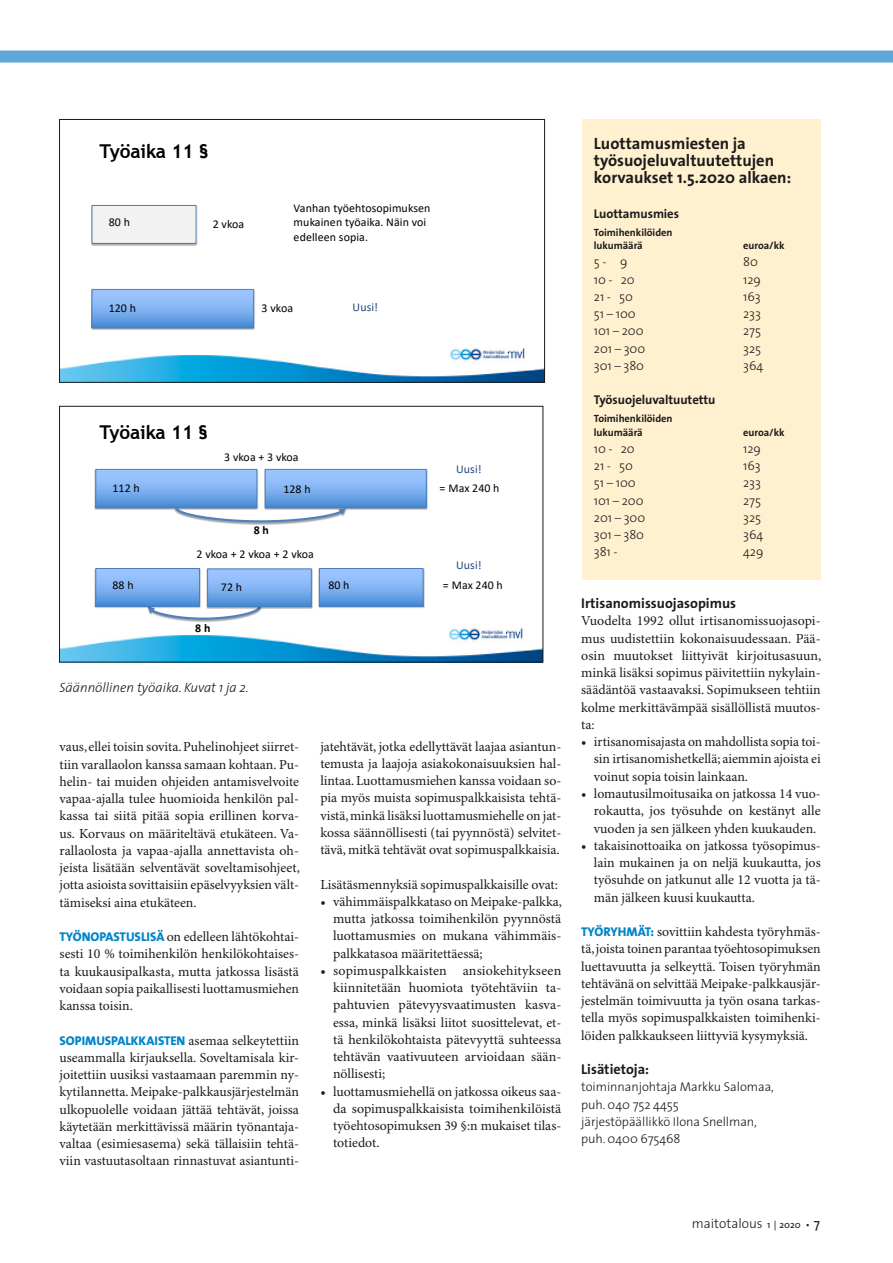
<style>
.page{position:relative;width:893px;height:1263px;background:#fff}
.page>*{position:absolute;margin:0;border:0;box-sizing:border-box;transform-origin:0 0}
.t1{font:700 19.05px "Trebuchet MS";letter-spacing:-.005em;color:#000}
.t2{font:700 16.5px/17.2px "The Sans";color:#1c1b1a}
.t3{font:700 14.25px "The Sans";color:#1c1b1a}
.t4{font:13.8px/17.2px "Minion Pro";color:#1c1b1a;text-align:justify}
.t5{font:italic 300 13.5px "The Sans";color:#1c1b1a}
.t6{font:300 13.5px "The Sans";color:#1c1b1a}
.t7{font:300 12.75px/17.2px "The Sans";letter-spacing:-.005em;color:#1c1b1a}
.t8{font:700 12.75px "The Sans";letter-spacing:-.005em;color:#1c1b1a}
.t9{font:11.85px/14.5px "Calibri";letter-spacing:.005em;color:#000}
.t10{font:11.85px "Calibri";letter-spacing:.01em;color:#1f497d}
.t11{font:700 11.85px "Calibri";color:#000}
.t12{font:700 10.5px/13.5px "The Sans";letter-spacing:-.005em;color:#1c1b1a}
.s1{font-family:"The Sans";font-weight:800;font-size:12.75px;color:#0085c8}
.s2{font-weight:400;font-size:9.75px}
.s3{font-weight:400}
</style>
<div class="page">
<div style="left:582px;top:119px;width:238px;height:461px;background:#fff0d0"></div>
<img style="left:61px;top:355px;width:482px;height:26px">
<img style="left:441px;top:347px;width:92px;height:23px">
<img style="left:91px;top:288px;width:164px;height:42px">
<div style="left:92px;top:289px;width:162px;height:39px;background:linear-gradient(to bottom,#abceff,#4f91d8)"></div>
<div style="left:92px;top:289px;width:162px;height:39px;border:1px solid #4a7ebb"></div>
<img style="left:91px;top:205px;width:107px;height:41px">
<div style="left:92px;top:205px;width:104px;height:38px;background:#f2f2f2"></div>
<div style="left:92px;top:205px;width:104px;height:39px;border:1px solid #4a7ebb"></div>
<div style="left:59px;top:119px;width:486px;height:264px;border:1px solid #1c1b1a"></div>
<svg style="left:148px;top:606px;width:113px;height:14px"></svg>
<img style="left:61px;top:635px;width:480px;height:25px">
<img style="left:439px;top:627px;width:92px;height:22px">
<img style="left:94px;top:468px;width:165px;height:42px">
<div style="left:96px;top:469px;width:161px;height:39px;background:linear-gradient(to bottom,#abceff,#4f90d8)"></div>
<div style="left:96px;top:469px;width:161px;height:39px;border:1px solid #4a7ebb"></div>
<img style="left:264px;top:468px;width:164px;height:42px">
<div style="left:265px;top:469px;width:161px;height:39px;background:linear-gradient(to bottom,#abceff,#4f90d8)"></div>
<div style="left:265px;top:469px;width:161px;height:39px;border:1px solid #4a7ebb"></div>
<img style="left:94px;top:568px;width:107px;height:41px">
<svg style="left:98px;top:570px;width:100px;height:34px;background:#7eb0f0"></svg>
<div style="left:96px;top:568px;width:104px;height:38px;border:1px solid #4a7ebb"></div>
<img style="left:318px;top:568px;width:107px;height:40px">
<svg style="left:321px;top:570px;width:100px;height:34px;background:#7eb0f0"></svg>
<div style="left:319px;top:568px;width:104px;height:38px;border:1px solid #4a7ebb"></div>
<img style="left:206px;top:568px;width:107px;height:41px">
<svg style="left:209px;top:571px;width:100px;height:34px;background:#7cafef"></svg>
<div style="left:207px;top:569px;width:104px;height:38px;border:1px solid #4a7ebb"></div>
<img style="left:174px;top:500px;width:180px;height:25px">
<svg style="left:175px;top:508px;width:171px;height:14px"></svg>
<div style="left:59px;top:406px;width:484px;height:256px;border:1px solid #1c1b1a"></div>
<div style="left:0;top:51px;width:893px;height:12px;background:#60a6d9"></div>
<h1 class="t1" style="left:100px;top:139px;width:110px">Työaika 11 §</h1>
<p class="t9" style="left:109px;top:215px;width:23px">80 h</p>
<p class="t9" style="left:213px;top:217px;width:33px">2 vkoa</p>
<p class="t9" style="left:294px;top:200px;width:138px">Vanhan työehtosopimuksen mukainen työaika. Näin voi edelleen sopia.</p>
<p class="t9" style="left:109px;top:300px;width:29px">120 h</p>
<p class="t9" style="left:262px;top:300px;width:33px">3 vkoa</p>
<p class="t10" style="left:353px;top:299px;width:27px">Uusi!</p>
<h1 class="t1" style="left:99px;top:420px;width:110px">Työaika 11 §</h1>
<p class="t9" style="left:224px;top:449px;width:76px">3 vkoa + 3 vkoa</p>
<p class="t9" style="left:112px;top:480px;width:29px">112 h</p>
<p class="t9" style="left:283px;top:481px;width:29px">128 h</p>
<p class="t11" style="left:254px;top:522px;width:17px">8 h</p>
<p class="t9" style="left:197px;top:547px;width:119px">2 vkoa + 2 vkoa + 2 vkoa</p>
<p class="t9" style="left:113px;top:578px;width:23px">88 h</p>
<p class="t9" style="left:221px;top:580px;width:23px">72 h</p>
<p class="t9" style="left:328px;top:578px;width:23px">80 h</p>
<p class="t11" style="left:195px;top:620px;width:17px">8 h</p>
<p class="t5" style="left:60px;top:676px;width:190px">Säännöllinen työaika. Kuvat 1 ja 2.</p>
<p class="t10" style="left:456px;top:461px;width:27px">Uusi!</p>
<p class="t9" style="left:440px;top:481px;width:61px">= Max 240 h</p>
<p class="t10" style="left:456px;top:557px;width:27px">Uusi!</p>
<p class="t9" style="left:443px;top:578px;width:61px">= Max 240 h</p>
<p class="t4" style="left:60px;top:739px;width:242px">vaus, ellei toisin sovita. Puhelinohjeet siirret&shy;tiin varallaolon kanssa samaan kohtaan. Pu&shy;helin- tai muiden ohjeiden antamisvelvoite vapaa-ajalla tulee huomioida henkilön pal&shy;kassa tai siitä pitää sopia erillinen korva&shy;us. Korvaus on määriteltävä etukäteen. Va&shy;rallaolosta ja vapaa-ajalla annettavista oh&shy;jeista lisätään selventävät soveltamisohjeet, jotta asioista sovittaisiin epäselvyyksien vält&shy;tämiseksi aina etukäteen.</p>
<p class="t4" style="left:60px;top:929px;width:241px"><span class="s1">TYÖNOPASTUSLISÄ</span> on edelleen lähtökohtai&shy;sesti 10 % toimihenkilön henkilökohtaises&shy;ta kuukausipalkasta, mutta jatkossa lisästä voidaan sopia paikallisesti luottamusmiehen kanssa toisin.</p>
<p class="t4" style="left:60px;top:1032px;width:241px"><span class="s1">SOPIMUSPALKKAISTEN</span> asemaa selkeytettiin useammalla kirjauksella. Soveltamisala kir&shy;joitettiin uusiksi vastaamaan paremmin ny&shy;kytilannetta. Meipake-palkkausjärjestelmän ulkopuolelle voidaan jättää tehtävät, joissa käytetään merkittävissä määrin työnantaja&shy;valtaa (esimiesasema) sekä tällaisiin tehtä&shy;viin vastuutasoltaan rinnastuvat asiantunti-</p>
<p class="t4" style="left:320px;top:738px;width:242px">jatehtävät, jotka edellyttävät laajaa asiantun&shy;temusta ja laajoja asiakokonaisuuksien hal&shy;lintaa. Luottamusmiehen kanssa voidaan so&shy;pia myös muista sopimuspalkkaisista tehtä&shy;vistä, minkä lisäksi luottamusmiehelle on jat&shy;kossa säännöllisesti (tai pyynnöstä) selvitet&shy;tävä, mitkä tehtävät ovat sopimuspalkkaisia.</p>
<p class="t4" style="left:320px;top:876px;width:239px">Lisätäsmennyksiä sopimuspalkkaisille ovat:</p>
<p class="t4" style="left:333px;top:893px;width:230px;text-indent:-13px">• vähimmäispalkkataso on Meipake-palkka, mutta jatkossa toimihenkilön pyynnöstä luottamusmies on mukana vähimmäis&shy;palkkatasoa määritettäessä;</p>
<p class="t4" style="left:333px;top:962px;width:230px;text-indent:-13px">• sopimuspalkkaisten ansiokehitykseen kiinnitetään huomiota työtehtäviin ta&shy;pahtuvien pätevyysvaatimusten kasva&shy;essa, minkä lisäksi liitot suosittelevat, et&shy;tä henkilökohtaista pätevyyttä suhteessa tehtävän vaativuuteen arvioidaan sään&shy;nöllisesti;</p>
<p class="t4" style="left:333px;top:1083px;width:230px;text-indent:-13px">• luottamusmiehellä on jatkossa oikeus saa&shy;da sopimuspalkkaisista toimihenkilöistä työehtosopimuksen 39 §:n mukaiset tilas&shy;totiedot.</p>
<p class="t2" style="left:594px;top:134px;width:199px">Luottamusmiesten ja työsuojeluvaltuutettujen korvaukset 1.5.2020 alkaen:</p>
<p class="t8" style="left:594px;top:203px;width:87px">Luottamusmies</p>
<p class="t12" style="left:594px;top:225px;width:80px">Toimihenkilöiden lukumäärä</p>
<p class="t12" style="left:743px;top:239px;width:43px">euroa/kk</p>
<p class="t7" style="left:594px;top:253px;width:35px">5 - 9</p>
<p class="t7" style="left:743px;top:253px;width:16px">80</p>
<p class="t7" style="left:594px;top:270px;width:42px">10 - 20</p>
<p class="t7" style="left:743px;top:270px;width:19px">129</p>
<p class="t7" style="left:594px;top:288px;width:41px">21 - 50</p>
<p class="t7" style="left:743px;top:288px;width:19px">163</p>
<p class="t7" style="left:594px;top:305px;width:43px">51 – 100</p>
<p class="t7" style="left:743px;top:305px;width:19px">233</p>
<p class="t7" style="left:594px;top:322px;width:51px">101 – 200</p>
<p class="t7" style="left:743px;top:322px;width:19px">275</p>
<p class="t7" style="left:594px;top:339px;width:53px">201 – 300</p>
<p class="t7" style="left:743px;top:339px;width:19px">325</p>
<p class="t7" style="left:594px;top:357px;width:52px">301 – 380</p>
<p class="t7" style="left:743px;top:357px;width:22px">364</p>
<p class="t8" style="left:594px;top:389px;width:123px">Työsuojeluvaltuutettu</p>
<p class="t12" style="left:594px;top:412px;width:80px">Toimihenkilöiden lukumäärä</p>
<p class="t12" style="left:743px;top:425px;width:43px">euroa/kk</p>
<p class="t7" style="left:594px;top:440px;width:42px">10 - 20</p>
<p class="t7" style="left:743px;top:440px;width:19px">129</p>
<p class="t7" style="left:594px;top:457px;width:41px">21 - 50</p>
<p class="t7" style="left:743px;top:457px;width:19px">163</p>
<p class="t7" style="left:594px;top:474px;width:43px">51 – 100</p>
<p class="t7" style="left:743px;top:474px;width:19px">233</p>
<p class="t7" style="left:594px;top:491px;width:51px">101 – 200</p>
<p class="t7" style="left:743px;top:491px;width:19px">275</p>
<p class="t7" style="left:594px;top:509px;width:53px">201 – 300</p>
<p class="t7" style="left:743px;top:509px;width:19px">325</p>
<p class="t7" style="left:594px;top:526px;width:52px">301 – 380</p>
<p class="t7" style="left:743px;top:526px;width:22px">364</p>
<p class="t7" style="left:594px;top:543px;width:25px">381 -</p>
<p class="t7" style="left:743px;top:543px;width:22px">429</p>
<p class="t3" style="left:581px;top:591px;width:157px">Irtisanomissuojasopimus</p>
<p class="t4" style="left:581px;top:613px;width:242px">Vuodelta 1992 ollut irtisanomissuojasopi&shy;mus uudistettiin kokonaisuudessaan. Pää&shy;osin muutokset liittyivät kirjoitusasuun, minkä lisäksi sopimus päivitettiin nykylain&shy;säädäntöä vastaavaksi. Sopimukseen tehtiin kolme merkittävämpää sisällöllistä muutos&shy;ta:</p>
<p class="t4" style="left:594px;top:734px;width:228px;text-indent:-13px">• irtisanomisajasta on mahdollista sopia toi&shy;sin irtisanomishetkellä; aiemmin ajoista ei voinut sopia toisin lainkaan.</p>
<p class="t4" style="left:594px;top:785px;width:228px;text-indent:-13px">• lomautusilmoitusaika on jatkossa 14 vuo&shy;rokautta, jos työsuhde on kestänyt alle vuoden ja sen jälkeen yhden kuukauden.</p>
<p class="t4" style="left:594px;top:837px;width:228px;text-indent:-13px">• takaisinottoaika on jatkossa työsopimus&shy;lain mukainen ja on neljä kuukautta, jos työsuhde on jatkunut alle 12 vuotta ja tä&shy;män jälkeen kuusi kuukautta.</p>
<p class="t4" style="left:581px;top:923px;width:241px"><span class="s1">TYÖRYHMÄT:</span> sovittiin kahdesta työryhmäs&shy;tä, joista toinen parantaa työehtosopimuksen luettavuutta ja selkeyttä. Toisen työryhmän tehtävänä on selvittää Meipake-palkkausjär&shy;jestelmän toimivuutta ja työn osana tarkas&shy;tella myös sopimuspalkkaisten toimihenki&shy;löiden palkkaukseen liittyviä kysymyksiä.</p>
<p class="t3" style="left:581px;top:1057px;width:70px">Lisätietoja:</p>
<p class="t7" style="left:581px;top:1078px;width:194px">toiminnanjohtaja Markku Salomaa, puh. 040 752 4455<br>järjestöpäällikkö Ilona Snellman, puh. 0400 675468</p>
<p class="t6" style="left:692px;top:1212px;width:130px">maitotalous <span class="s2">1 | 2020 •</span> <span class="s3">7</span></p>
</div>
